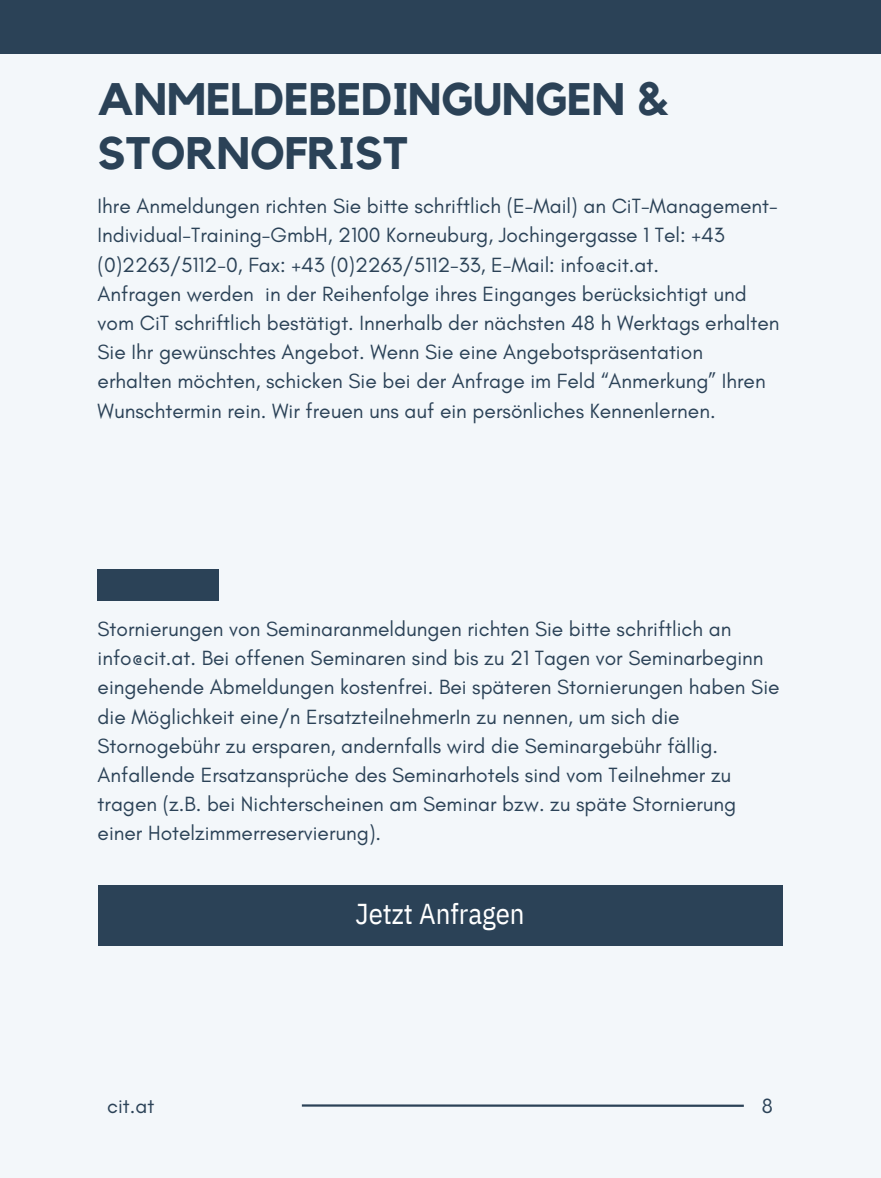
<style>
.page{position:relative;width:881px;height:1178px;background:#fff}
.page>*{position:absolute;margin:0;border:0;box-sizing:border-box;transform-origin:0 0}
.t1{font:700 45.45px/54px "Kollektif";color:#2b4257}
.t2{font:28.65px "IBM Plex Sans Cond";color:#fff}
.t3{font:21px/29.2px "Glacial Indifference";color:#2b4257}
</style>
<div class="page">
<div style="left:0;top:0;width:880px;height:1177px;background:#f3f7fa"></div>
<hr style="left:302px;top:1104px;width:441px;height:3px;background:#2b4257">
<div style="left:0;top:0;width:880px;height:54px;background:#2b4257"></div>
<div style="left:98px;top:569px;width:121px;height:31px;background:#2b4257"></div>
<div style="left:98px;top:885px;width:684px;height:61px;background:#2b4257"></div>
<p class="t1" style="left:98px;top:74px;width:573px">ANMELDEBEDINGUNGEN &amp;<br>STORNOFRIST</p>
<p class="t3" style="left:98px;top:191px;width:681px">Ihre Anmeldungen richten Sie bitte schriftlich (E-Mail) an CiT-Management-<br>Individual-Training-GmbH, 2100 Korneuburg, Jochingergasse 1 Tel: +43 (0)2263/5112-0, Fax: +43 (0)2263/5112-33, E-Mail: info@cit.at.</p>
<p class="t3" style="left:98px;top:279px;width:683px">Anfragen werden in der Reihenfolge ihres Einganges berücksichtigt und vom CiT schriftlich bestätigt. Innerhalb der nächsten 48 h Werktags erhalten Sie Ihr gewünschtes Angebot. Wenn Sie eine Angebotspräsentation erhalten möchten, schicken Sie bei der Anfrage im Feld “Anmerkung” Ihren Wunschtermin rein. Wir freuen uns auf ein persönliches Kennenlernen.</p>
<p class="t3" style="left:98px;top:614px;width:683px">Stornierungen von Seminaranmeldungen richten Sie bitte schriftlich an info@cit.at. Bei offenen Seminaren sind bis zu 21 Tagen vor Seminarbeginn eingehende Abmeldungen kostenfrei. Bei späteren Stornierungen haben Sie die Möglichkeit eine/n ErsatzteilnehmerIn zu nennen, um sich die Stornogebühr zu ersparen, andernfalls wird die Seminargebühr fällig.<br>Anfallende Ersatzansprüche des Seminarhotels sind vom Teilnehmer zu tragen (z.B. bei Nichterscheinen am Seminar bzw. zu späte Stornierung einer Hotelzimmerreservierung).</p>
<p class="t2" style="left:355px;top:895px;width:171px">Jetzt Anfragen</p>
<p class="t3" style="left:107px;top:1091px;width:49px">cit.at</p>
<p class="t3" style="left:762px;top:1091px;width:13px">8</p>
</div>
